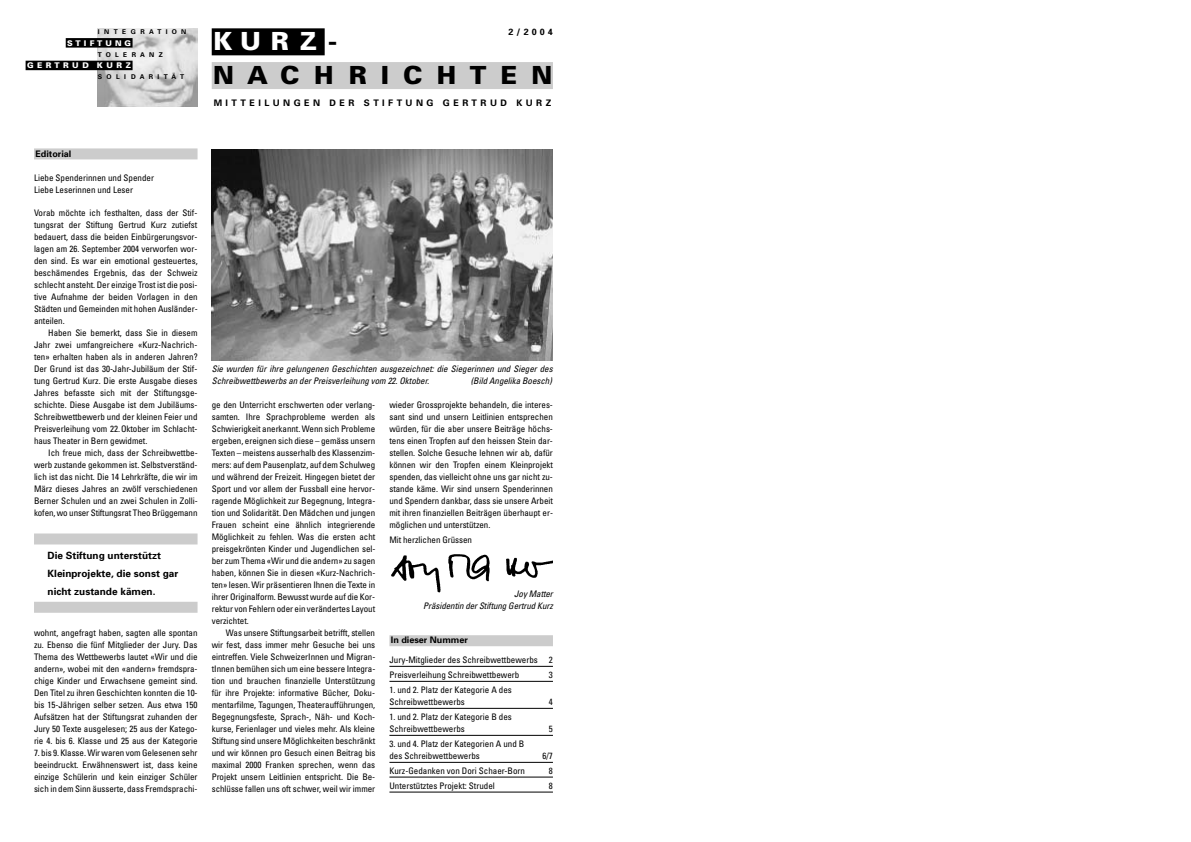
<style>
.page{position:relative;width:1191px;height:842px;background:#fff}
.page>*{position:absolute;margin:0;border:0;box-sizing:border-box;transform-origin:0 0}
.t1{font:900 25px/34px "Univers";letter-spacing:.555em;color:#000}
.t2{font:700 10px/18px "Univers";color:#000}
.t3{font:condensed 9px/12px "Univers";letter-spacing:-.005em;color:#000;text-align:justify}
.t4{font:italic condensed 9px/12px "Univers";letter-spacing:-.005em;color:#000;text-align:right}
.t5{font:700 9px "Univers";letter-spacing:.385em;color:#000}
.t6{font:700 9px "Univers";color:#000}
.t7{font:900 7.8px "Univers";letter-spacing:.455em;color:#fff}
.t8{font:900 7.8px "Univers";letter-spacing:.395em;color:#fff}
.t9{font:700 6.6px "Univers";letter-spacing:.65em;color:#000}
.t10{font:700 6.6px "Univers";letter-spacing:.675em;color:#000}
.s1{color:#fff}
</style>
<div class="page">
<div style="left:34px;top:148px;width:163px;height:11px;background:#ccc"></div>
<img style="left:391px;top:554px;width:162px;height:38px">
<div style="left:389px;top:635px;width:164px;height:11px;background:#ccc"></div>
<hr style="left:389px;top:666px;width:164px;height:1px;background:#000">
<hr style="left:389px;top:681px;width:164px;height:1px;background:#000">
<hr style="left:389px;top:708px;width:164px;height:1px;background:#000">
<hr style="left:389px;top:735px;width:164px;height:1px;background:#000">
<hr style="left:389px;top:762px;width:164px;height:1px;background:#000">
<hr style="left:389px;top:777px;width:164px;height:1px;background:#000">
<hr style="left:389px;top:792px;width:164px;height:1px;background:#000">
<div style="left:212px;top:28px;width:113px;height:27px;background:#000"></div>
<div style="left:212px;top:62px;width:341px;height:27px;background:#ccc"></div>
<img style="left:97px;top:28px;width:100px;height:78px">
<div style="left:66px;top:38px;width:67px;height:10px;background:#000"></div>
<div style="left:26px;top:61px;width:107px;height:9px;background:#000"></div>
<div style="left:34px;top:533px;width:163px;height:11px;background:#ccc"></div>
<div style="left:34px;top:602px;width:163px;height:11px;background:#ccc"></div>
<img style="left:212px;top:149px;width:341px;height:211px">
<p class="t10" style="left:98px;top:29px;width:90px">INTEGRATION</p>
<p class="t9" style="left:98px;top:52px;width:67px">TOLERANZ</p>
<p class="t9" style="left:98px;top:74px;width:88px">SOLIDARITÄT</p>
<p class="t8" style="left:67px;top:40px;width:65px">STIFTUNG</p>
<p class="t7" style="left:27px;top:63px;width:106px">GERTRUD KURZ</p>
<p class="t5" style="left:508px;top:28px;width:46px">2/2004</p>
<h1 class="t1" style="left:213px;top:27px;width:341px"><span class="s1">KURZ</span>-<br>NACHRICHTEN</h1>
<p class="t5" style="left:214px;top:100px;width:339px">MITTEILUNGEN DER STIFTUNG GERTRUD KURZ</p>
<p class="t6" style="left:35px;top:150px;width:37px">Editorial</p>
<p class="t3" style="left:34px;top:172px;width:121px">Liebe Spenderinnen und Spender<br>Liebe Leserinnen und Leser</p>
<p class="t3" style="left:34px;top:208px;width:165px">Vorab möchte ich festhalten, dass der Stif&shy;tungsrat der Stiftung Gertrud Kurz zutiefst bedauert, dass die beiden Einbürgerungsvor&shy;lagen am 26. September 2004 verworfen wor&shy;den sind. Es war ein emotional gesteuertes, beschämendes Ergebnis, das der Schweiz schlecht ansteht. Der einzige Trost ist die posi&shy;tive Aufnahme der beiden Vorlagen in den Städten und Gemeinden mit hohen Ausländer&shy;anteilen.</p>
<p class="t3" style="left:34px;top:328px;width:165px;text-indent:14px">Haben Sie bemerkt, dass Sie in diesem Jahr zwei umfangreichere «Kurz-Nachrich&shy;ten» erhalten haben als in anderen Jahren?<br>Der Grund ist das 30-Jahr-Jubiläum der Stif&shy;tung Gertrud Kurz. Die erste Ausgabe dieses Jahres befasste sich mit der Stiftungsge&shy;schichte. Diese Ausgabe ist dem Jubiläums-Schreibwettbewerb und der kleinen Feier und Preisverleihung vom 22.Oktober im Schlacht&shy;haus Theater in Bern gewidmet.</p>
<p class="t3" style="left:34px;top:448px;width:165px;text-indent:14px">Ich freue mich, dass der Schreibwettbe&shy;werb zustande gekommen ist. Selbstverständ&shy;lich ist das nicht. Die 14 Lehrkräfte, die wir im März dieses Jahres an zwölf verschiedenen Berner Schulen und an zwei Schulen in Zolli&shy;kofen, wo unser Stiftungsrat Theo Brüggemann</p>
<p class="t2" style="left:48px;top:547px;width:132px">Die Stiftung unterstützt<br>Kleinprojekte, die sonst gar nicht zustande kämen.</p>
<p class="t3" style="left:34px;top:628px;width:165px">wohnt, angefragt haben, sagten alle spontan zu. Ebenso die fünf Mitglieder der Jury. Das Thema des Wettbewerbs lautet «Wir und die andern», wobei mit den «andern» fremdspra&shy;chige Kinder und Erwachsene gemeint sind.<br>Den Titel zu ihren Geschichten konnten die 10- bis 15-Jährigen selber setzen. Aus etwa 150<br>Aufsätzen hat der Stiftungsrat zuhanden der Jury 50 Texte ausgelesen; 25 aus der Katego&shy;rie 4. bis 6. Klasse und 25 aus der Kategorie</p>
<p class="t3" style="left:34px;top:748px;width:165px">7. bis 9. Klasse. Wir waren vom Gelesenen sehr beeindruckt. Erwähnenswert ist, dass keine einzige Schülerin und kein einziger Schüler sich in dem Sinn äusserte, dass Fremdsprachi-</p>
<p class="t4" style="left:212px;top:364px;width:342px;text-align:left">Sie wurden für ihre gelungenen Geschichten ausgezeichnet: die Siegerinnen und Sieger des<br>Schreibwettbewerbs an der Preisverleihung vom 22. Oktober.</p>
<p class="t4" style="left:471px;top:376px;width:83px">(Bild Angelika Boesch)</p>
<p class="t3" style="left:212px;top:400px;width:165px">ge den Unterricht erschwerten oder verlang&shy;samten. Ihre Sprachprobleme werden als Schwierigkeit anerkannt. Wenn sich Probleme ergeben, ereignen sich diese – gemäss unsern Texten – meistens ausserhalb des Klassenzim&shy;mers: auf dem Pausenplatz, auf dem Schulweg und während der Freizeit. Hingegen bietet der Sport und vor allem der Fussball eine hervor&shy;ragende Möglichkeit zur Begegnung, Integra&shy;tion und Solidarität. Den Mädchen und jungen Frauen scheint eine ähnlich integrierende Möglichkeit zu fehlen. Was die ersten acht preisgekrönten Kinder und Jugendlichen sel&shy;ber zum Thema «Wir und die andern» zu sagen haben, können Sie in diesen «Kurz-Nachrich&shy;ten» lesen. Wir präsentieren Ihnen die Texte in ihrer Originalform. Bewusst wurde auf die Kor&shy;rektur von Fehlern oder ein verändertes Layout verzichtet.</p>
<p class="t3" style="left:212px;top:628px;width:165px;text-indent:14px">Was unsere Stiftungsarbeit betrifft, stellen wir fest, dass immer mehr Gesuche bei uns eintreffen. Viele SchweizerInnen und Migran&shy;tInnen bemühen sich um eine bessere Integra&shy;tion und brauchen finanzielle Unterstützung für ihre Projekte: informative Bücher, Doku&shy;mentarfilme, Tagungen, Theateraufführungen, Begegnungsfeste, Sprach-, Näh- und Koch&shy;kurse, Ferienlager und vieles mehr. Als kleine Stiftung sind unsere Möglichkeiten beschränkt und wir können pro Gesuch einen Beitrag bis maximal 2000 Franken sprechen, wenn das Projekt unsern Leitlinien entspricht. Die Be&shy;schlüsse fallen uns oft schwer, weil wir immer</p>
<p class="t3" style="left:389px;top:400px;width:165px">wieder Grossprojekte behandeln, die interes&shy;sant sind und unsern Leitlinien entsprechen würden, für die aber unsere Beiträge höchs&shy;tens einen Tropfen auf den heissen Stein dar&shy;stellen. Solche Gesuche lehnen wir ab, dafür können wir den Tropfen einem Kleinprojekt spenden, das vielleicht ohne uns gar nicht zu&shy;stande käme. Wir sind unsern Spenderinnen und Spendern dankbar, dass sie unsere Arbeit mit ihren finanziellen Beiträgen überhaupt er&shy;möglichen und unterstützen.</p>
<p class="t3" style="left:389px;top:534px;width:84px">Mit herzlichen Grüssen</p>
<p class="t4" style="left:423px;top:588px;width:131px">Joy Matter<br>Präsidentin der Stiftung Gertrud Kurz</p>
<p class="t6" style="left:391px;top:637px;width:78px">In dieser Nummer</p>
<p class="t3" style="left:389px;top:653px;width:165px;line-height:15px">Jury-Mitglieder des Schreibwettbewerbs 2<br>Preisverleihung Schreibwettbewerb</p>
<p class="t3" style="left:549px;top:669px;width:5px">3</p>
<p class="t3" style="left:389px;top:684px;width:124px">1. und 2. Platz der Kategorie A des<br>Schreibwettbewerbs</p>
<p class="t3" style="left:389px;top:711px;width:124px">1. und 2. Platz der Kategorie B des<br>Schreibwettbewerbs</p>
<p class="t3" style="left:549px;top:696px;width:5px">4</p>
<p class="t3" style="left:549px;top:723px;width:5px">5</p>
<p class="t3" style="left:389px;top:738px;width:136px">3. und 4. Platz der Kategorien A und B des Schreibwettbewerbs</p>
<p class="t3" style="left:542px;top:750px;width:12px">6/7</p>
<p class="t3" style="left:389px;top:765px;width:137px">Kurz-Gedanken von Dori Schaer-Born</p>
<p class="t3" style="left:549px;top:765px;width:5px">8</p>
<p class="t3" style="left:389px;top:780px;width:107px">Unterstütztes Projekt: Strudel</p>
<p class="t3" style="left:549px;top:780px;width:5px">8</p>
</div>
